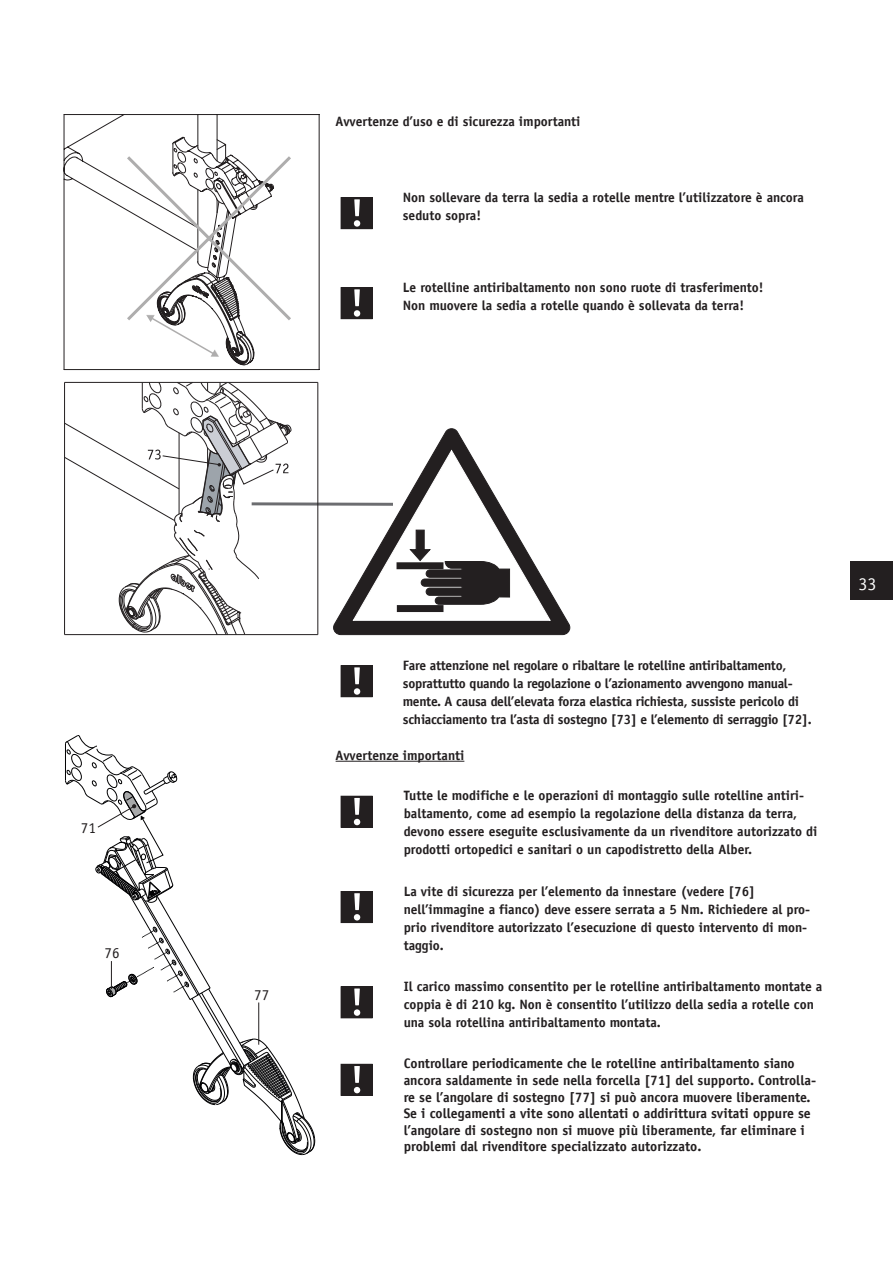
<style>
.page{position:relative;width:893px;height:1263px;background:#fff}
.page>*{position:absolute;margin:0;border:0;box-sizing:border-box;transform-origin:0 0}
.t1{font:18px "Officina Sans LT";color:#fff}
.t2{font:15.15px "Officina Sans";color:#231f20}
.t3{font:700 13.8px/16.5px "Officina Sans LT";color:#231f20}
.t4{font:700 13.5px/18px "Officina Sans LT";color:#231f20}
</style>
<div class="page">
<div style="left:850px;top:561px;width:43px;height:39px;background:#231f20"></div>
<hr style="left:336px;top:761px;width:128px;height:1px;background:#231f20">
<svg style="left:64px;top:114px;width:256px;height:256px"></svg>
<svg style="left:124px;top:137px;width:170px;height:228px"></svg>
<div style="left:341px;top:198px;width:31px;height:31px;background:#231f20"></div>
<div style="left:341px;top:197px;width:32px;height:32px;border:1px solid #231f20"></div>
<svg style="left:354px;top:199px;width:6px;height:28px"></svg>
<div style="left:341px;top:288px;width:31px;height:31px;background:#231f20"></div>
<div style="left:341px;top:287px;width:32px;height:32px;border:1px solid #231f20"></div>
<svg style="left:354px;top:289px;width:6px;height:28px"></svg>
<svg style="left:292px;top:502px;width:41px;height:4px"></svg>
<hr style="left:65px;top:634px;width:253px;height:1px;background:#231f20">
<hr style="left:65px;top:382px;width:253px;height:1px;background:#231f20">
<hr style="left:318px;top:382px;width:1px;height:253px;background:#231f20">
<svg style="left:333px;top:428px;width:237px;height:207px"></svg>
<svg style="left:353px;top:450px;width:198px;height:171px"></svg>
<svg style="left:64px;top:382px;width:228px;height:253px"></svg>
<div style="left:341px;top:666px;width:31px;height:31px;background:#231f20"></div>
<div style="left:341px;top:665px;width:32px;height:32px;border:1px solid #231f20"></div>
<svg style="left:354px;top:667px;width:6px;height:28px"></svg>
<svg style="left:65px;top:735px;width:250px;height:420px"></svg>
<div style="left:341px;top:796px;width:31px;height:31px;background:#231f20"></div>
<div style="left:341px;top:796px;width:32px;height:32px;border:1px solid #231f20"></div>
<svg style="left:354px;top:798px;width:6px;height:27px"></svg>
<div style="left:341px;top:891px;width:31px;height:31px;background:#231f20"></div>
<div style="left:341px;top:891px;width:32px;height:32px;border:1px solid #231f20"></div>
<svg style="left:354px;top:893px;width:6px;height:27px"></svg>
<div style="left:341px;top:987px;width:31px;height:31px;background:#231f20"></div>
<div style="left:341px;top:986px;width:32px;height:32px;border:1px solid #231f20"></div>
<svg style="left:354px;top:988px;width:6px;height:28px"></svg>
<div style="left:341px;top:1064px;width:31px;height:31px;background:#231f20"></div>
<div style="left:341px;top:1064px;width:32px;height:32px;border:1px solid #231f20"></div>
<svg style="left:354px;top:1066px;width:6px;height:27px"></svg>
<p class="t2" style="left:81px;top:819px;width:17px">71</p>
<p class="t2" style="left:105px;top:944px;width:17px">76</p>
<p class="t4" style="left:336px;top:112px;width:246px">Avvertenze d’uso e di sicurezza importanti</p>
<p class="t4" style="left:403px;top:188px;width:403px">Non sollevare da terra la sedia a rotelle mentre l’utilizzatore è ancora seduto sopra!</p>
<p class="t4" style="left:403px;top:278px;width:362px">Le rotelline antiribaltamento non sono ruote di trasferimento!<br>Non muovere la sedia a rotelle quando è sollevata da terra!</p>
<p class="t2" style="left:254px;top:985px;width:17px">77</p>
<p class="t4" style="left:403px;top:656px;width:410px">Fare attenzione nel regolare o ribaltare le rotelline antiribaltamento, soprattutto quando la regolazione o l’azionamento avvengono manual&shy;mente. A causa dell’elevata forza elastica richiesta, sussiste pericolo di schiacciamento tra l’asta di sostegno [73] e l’elemento di serraggio [72].</p>
<p class="t4" style="left:336px;top:746px;width:130px">Avvertenze importanti</p>
<p class="t4" style="left:404px;top:787px;width:415px">Tutte le modifiche e le operazioni di montaggio sulle rotelline antiri&shy;baltamento, come ad esempio la regolazione della distanza da terra, devono essere eseguite esclusivamente da un rivenditore autorizzato di prodotti ortopedici e sanitari o un capodistretto della Alber.</p>
<p class="t4" style="left:404px;top:882px;width:408px">La vite di sicurezza per l’elemento da innestare (vedere [76] nell’immagine a fianco) deve essere serrata a 5 Nm. Richiedere al pro&shy;prio rivenditore autorizzato l’esecuzione di questo intervento di mon&shy;taggio.</p>
<p class="t4" style="left:404px;top:977px;width:420px">Il carico massimo consentito per le rotelline antiribaltamento montate a coppia è di 210 kg. Non è consentito l’utilizzo della sedia a rotelle con una sola rotellina antiribaltamento montata.</p>
<p class="t3" style="left:404px;top:1055px;width:414px">Controllare periodicamente che le rotelline antiribaltamento siano ancora saldamente in sede nella forcella [71] del supporto. Controlla&shy;re se l’angolare di sostegno [77] si può ancora muovere liberamente.<br>Se i collegamenti a vite sono allentati o addirittura svitati oppure se l’angolare di sostegno non si muove più liberamente, far eliminare i problemi dal rivenditore specializzato autorizzato.</p>
<h1 class="t1" style="left:858px;top:573px;width:19px">33</h1>
</div>
